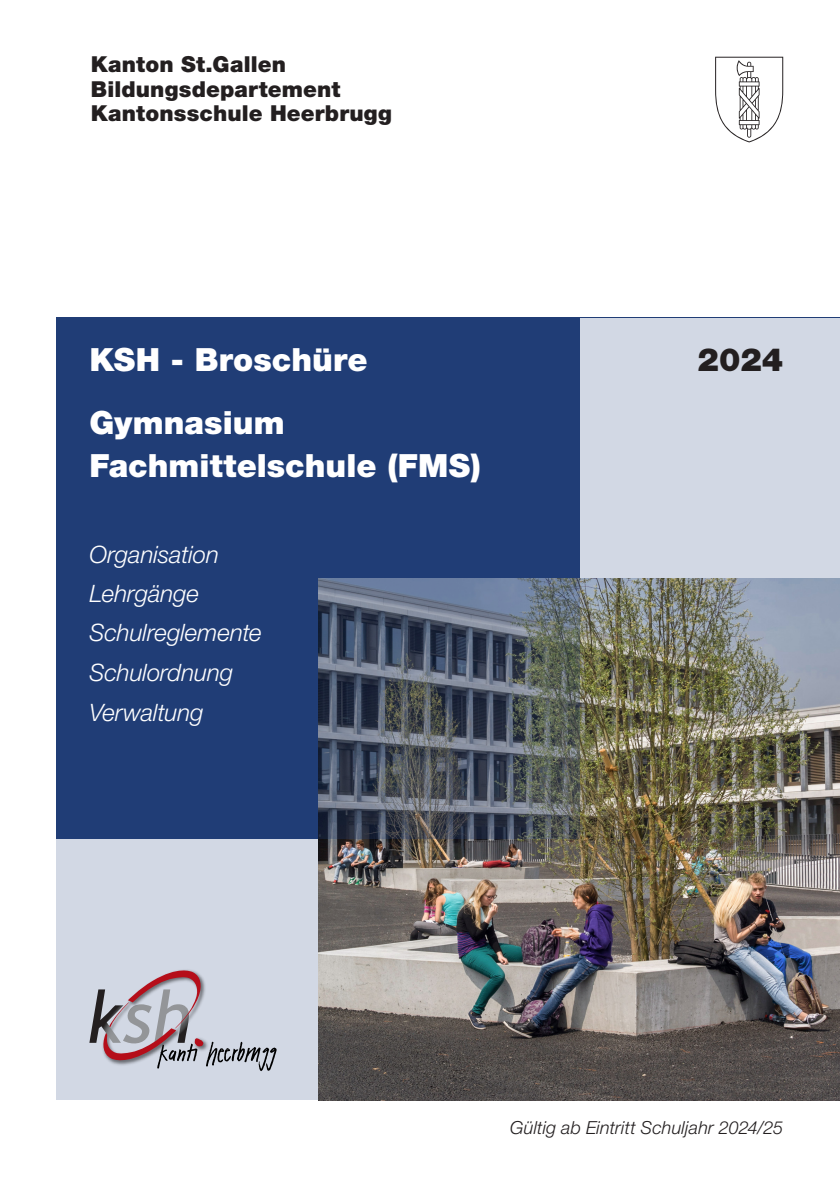
<style>
.page{position:relative;width:840px;height:1191px;background:#fff}
.page>*{position:absolute;margin:0;border:0;box-sizing:border-box;transform-origin:0 0}
.Titel_gross{font:900 32px "Helvetica Neue LT Std";letter-spacing:.005em;color:#fff}
.Text_kursiv{font:900 32px "Helvetica Neue LT Std";color:#231f20}
.Text_kursiv-2{font:italic 300 24px "Helvetica Neue LT Std";letter-spacing:-.005em;color:#fff}
.Titel{font:900 22px "Helvetica Neue LT Std";letter-spacing:.005em;color:#231f20}
.Text_kursiv-3{font:italic 300 18px "Helvetica Neue LT Std";letter-spacing:.01em;color:#231f20}
</style>
<div class="page">
<div style="left:57px;top:317px;width:782px;height:783px;background:#203d76"></div>
<svg style="left:715px;top:57px;width:67px;height:85px"></svg>
<div style="left:57px;top:839px;width:277px;height:261px;background:#d2d8e4"></div>
<div style="left:579px;top:317px;width:260px;height:261px;background:#d2d8e4"></div>
<img style="left:318px;top:578px;width:521px;height:522px">
<svg style="left:318px;top:578px;width:261px;height:261px;background:#535c69"></svg>
<img style="left:89px;top:989px;width:13px;height:53px">
<svg style="left:102px;top:970px;width:174px;height:101px"></svg>
<p class="Titel" style="left:91px;top:51px;width:196px">Kanton St.Gallen</p>
<p class="Titel" style="left:91px;top:76px;width:251px">Bildungsdepartement</p>
<p class="Titel" style="left:91px;top:100px;width:302px">Kantonsschule Heerbrugg</p>
<p class="Titel_gross" style="left:89px;top:341px;width:280px">KSH - Broschüre</p>
<p class="Titel_gross" style="left:89px;top:403px;width:196px">Gymnasium</p>
<p class="Titel_gross" style="left:89px;top:446px;width:392px">Fachmittelschule (FMS)</p>
<p class="Text_kursiv-2" style="left:89px;top:540px;width:131px">Organisation</p>
<p class="Text_kursiv-2" style="left:89px;top:579px;width:111px">Lehrgänge</p>
<p class="Text_kursiv-2" style="left:89px;top:618px;width:174px">Schulreglemente</p>
<p class="Text_kursiv-2" style="left:89px;top:658px;width:145px">Schulordnung</p>
<p class="Text_kursiv-2" style="left:89px;top:698px;width:115px">Verwaltung</p>
<p class="Text_kursiv" style="left:697px;top:341px;width:87px">2024</p>
<p class="Text_kursiv-3" style="left:510px;top:1117px;width:274px">Gültig ab Eintritt Schuljahr 2024/25</p>
</div>
